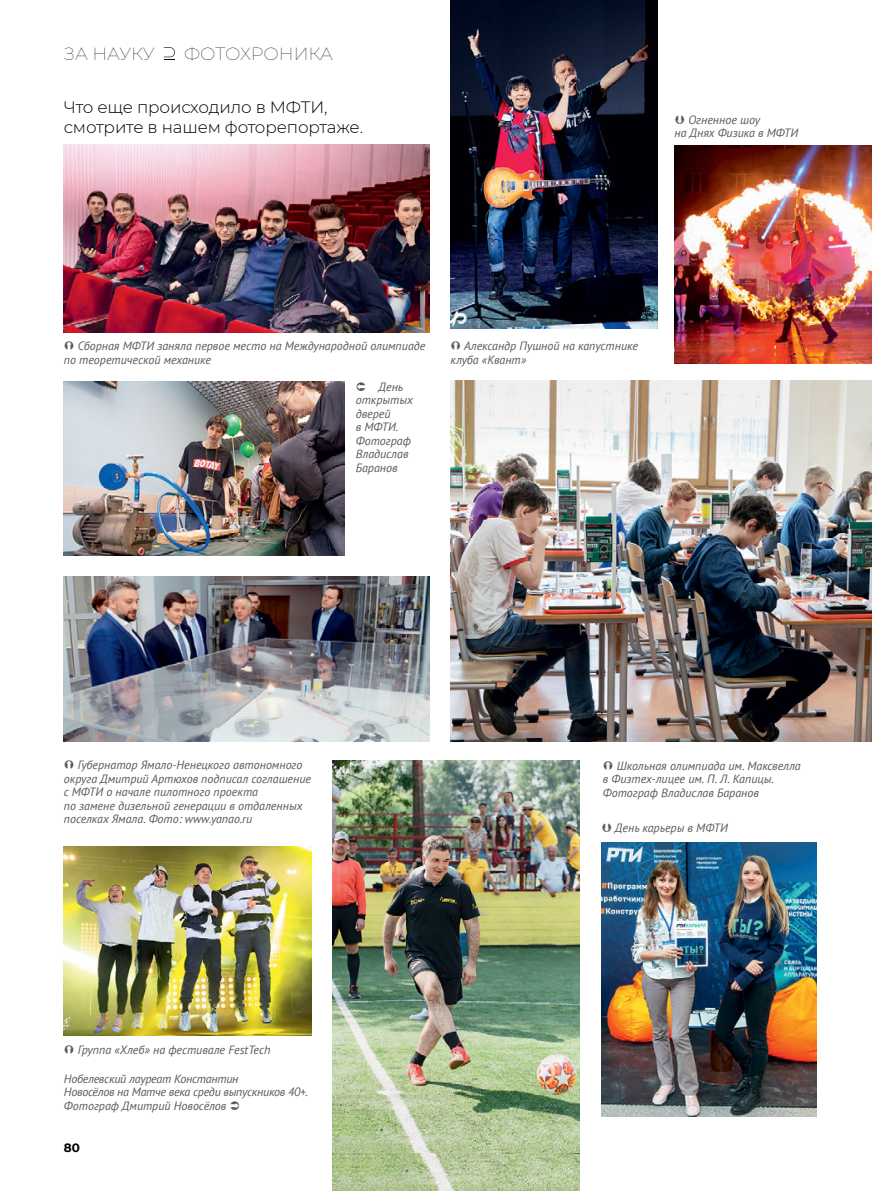
<style>
.page{position:relative;width:893px;height:1191px;background:#fff}
.page>*{position:absolute;margin:0;border:0;box-sizing:border-box;transform-origin:0 0}
.t1{font:100 18px "Montserrat";letter-spacing:-.01em;color:#000}
.t2{font:300 16.5px/19.5px "Montserrat";letter-spacing:-.01em;color:#000}
.t3{font:italic 12px/13.5px "PT Sans";color:#58595b}
.t4{font:italic 12px/13.5px "PT Sans";letter-spacing:-.02em;color:#58595b}
.t5{font:700 12px "Montserrat";color:#000}
</style>
<div class="page">
<svg style="left:164px;top:47px;width:11px;height:13px"></svg>
<img style="left:353px;top:1152px;width:227px;height:39px">
<img style="left:601px;top:842px;width:215px;height:274px">
<img style="left:451px;top:381px;width:421px;height:361px">
<img style="left:451px;top:0;width:206px;height:328px">
<img style="left:64px;top:576px;width:365px;height:166px">
<img style="left:64px;top:382px;width:281px;height:173px">
<img style="left:333px;top:760px;width:247px;height:392px">
<img style="left:674px;top:145px;width:198px;height:219px">
<img style="left:64px;top:846px;width:247px;height:189px">
<img style="left:64px;top:144px;width:365px;height:189px">
<h1 class="t1" style="left:64px;top:41px;width:92px">ЗА НАУКУ</h1>
<h1 class="t1" style="left:184px;top:41px;width:151px">ФОТОХРОНИКА</h1>
<h2 class="t2" style="left:64px;top:97px;width:301px">Что еще происходило в МФТИ, смотрите в нашем фоторепортаже.</h2>
<p class="t3" style="left:674px;top:113px;width:125px;text-indent:14px">Огненное шоу<br>на Днях Физика в МФТИ</p>
<p class="t3" style="left:64px;top:339px;width:363px;text-indent:14px">Сборная МФТИ заняла первое место на Международной олимпиаде по теоретической механике</p>
<p class="t3" style="left:356px;top:380px;width:59px;text-indent:23px">День открытых дверей<br>в МФТИ.<br>Фотограф<br>Владислав<br>Баранов</p>
<p class="t3" style="left:451px;top:339px;width:189px;text-indent:14px">Александр Пушной на капустнике клуба «Квант»</p>
<p class="t3" style="left:64px;top:758px;width:249px;text-indent:14px">Губернатор Ямало-Ненецкого автономного округа Дмитрий Артюхов подписал соглашение с МФТИ о начале пилотного проекта<br>по замене дизельной генерации в отдаленных поселках Ямала. Фото: www.yanao.ru</p>
<p class="t3" style="left:78px;top:1042px;width:194px">Группа «Хлеб» на фестивале FestTech</p>
<p class="t4" style="left:64px;top:1071px;width:246px">Нобелевский лауреат Константин<br>Новосёлов на Матче века среди выпускников 40+.<br>Фотограф Дмитрий Новосёлов</p>
<p class="t5" style="left:64px;top:1139px;width:18px">80</p>
<p class="t3" style="left:603px;top:758px;width:199px;text-indent:14px">Школьная олимпиада им. Максвелла в Физтех-лицее им. П. Л. Капицы.<br>Фотограф Владислав Баранов</p>
<p class="t3" style="left:615px;top:821px;width:114px">День карьеры в МФТИ</p>
</div>
